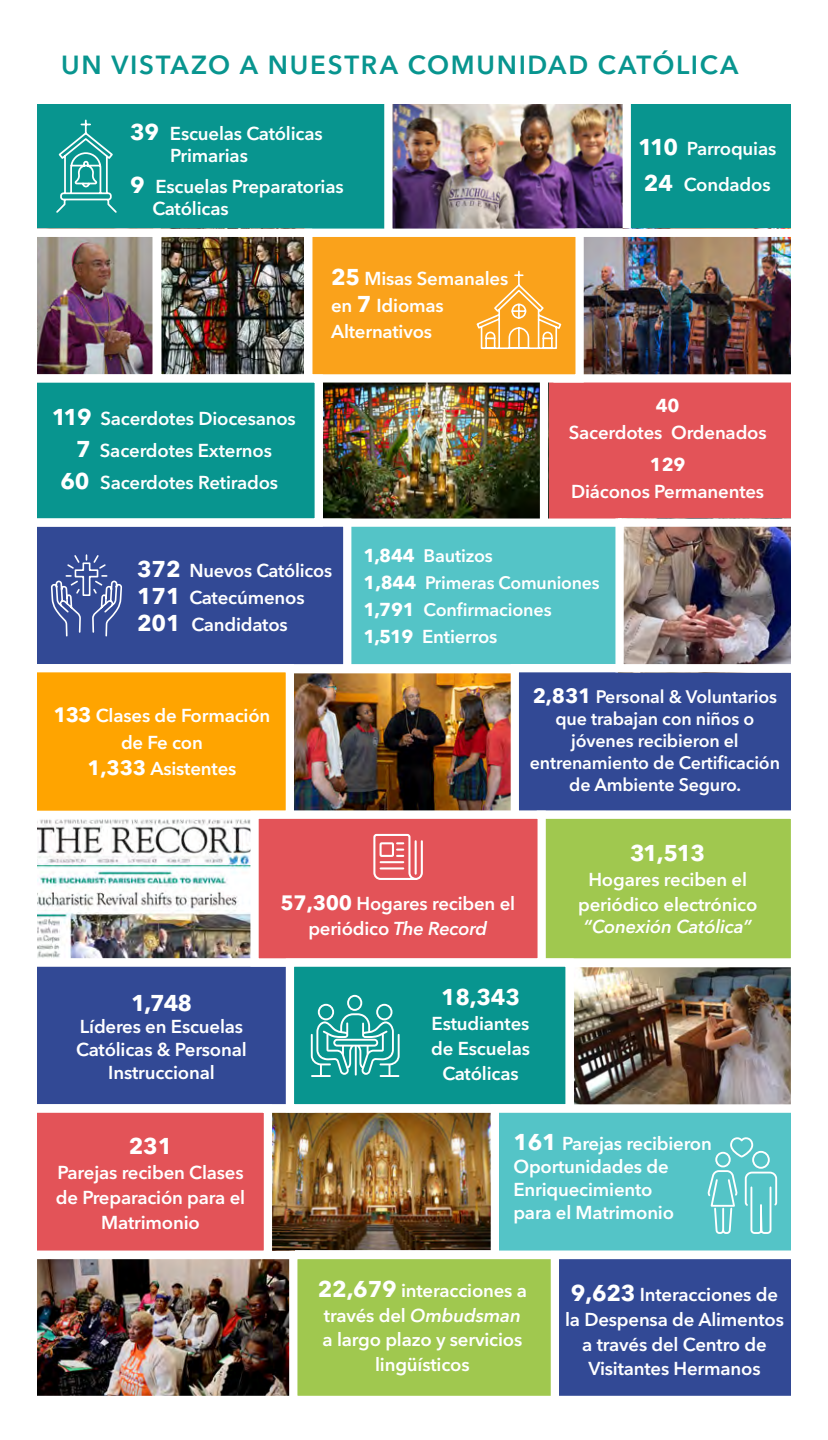
<style>
.page{position:relative;width:828px;height:1440px;background:#fff}
.page>*{position:absolute;margin:0;border:0;box-sizing:border-box;transform-origin:0 0}
.t1{font:600 26px "Avenir Next LT Pro";letter-spacing:.065em;color:#08958f}
.t2{font:700 22.8px "Avenir Next LT Pro";letter-spacing:-.03em;color:#fff}
.t3{font:600 18.6px/24.8px "Avenir Next LT Pro";letter-spacing:-.01em;color:#fff;text-align:center}
.t4{font:italic 600 18.6px "Avenir Next LT Pro";letter-spacing:-.01em;color:#fff}
.t5{font:700 18.6px "Avenir Next LT Pro";color:#fff}
.t6{font:600 18px/22px "Avenir Next LT Pro";letter-spacing:-.01em;color:#fff}
.s1{font-weight:700;font-size:22.8px}
.s2{font-weight:700;font-size:18.6px}
.s3{font-weight:700}
.s4{font-weight:700;font-size:20.6px}
.s5{font-style:italic}
</style>
<div class="page">
<div style="left:531px;top:371px;width:273px;height:162px;background:#e35358"></div>
<div style="left:556px;top:87px;width:244px;height:150px;background:#08958f;border:8px solid #fff"></div>
<img style="left:772px;top:238px;width:19px;height:136px">
<div style="left:511px;top:664px;width:289px;height:155px;background:#324995;border:8px solid #fff"></div>
<img style="left:772px;top:528px;width:19px;height:135px">
<img style="left:772px;top:968px;width:18px;height:136px">
<div style="left:537px;top:811px;width:262px;height:156px;background:#a0c84f;border:8px solid #fff"></div>
<div style="left:491px;top:1105px;width:309px;height:154px;background:#54c4c7;border:8px solid #fff"></div>
<div style="left:551px;top:1251px;width:250px;height:153px;background:#324995;border:8px solid #fff"></div>
<svg style="left:772px;top:1172px;width:6px;height:34px"></svg>
<img style="left:37px;top:104px;width:735px;height:1300px">
<div style="left:752px;top:1151px;width:18px;height:18px;border:2px solid #fff;border-radius:50%"></div>
<div style="left:715px;top:1152px;width:16px;height:15px;border:2px solid #fff;border-radius:50%"></div>
<svg style="left:706px;top:1169px;width:31px;height:66px"></svg>
<div style="left:791px;top:63px;width:18px;height:1365px;background:#fff"></div>
<div style="left:29px;top:374px;width:294px;height:152px;background:#08958f;border:8px solid #fff"></div>
<div style="left:19px;top:63px;width:18px;height:1365px;background:#fff"></div>
<div style="left:21px;top:82px;width:779px;height:22px;background:#fff"></div>
<h1 class="t1" style="left:61px;top:49px;width:679px">UN VISTAZO A NUESTRA COMUNIDAD CATÓLICA</h1>
<p class="t3" style="left:170px;top:123px;width:154px;line-height:22px;text-align:left;text-indent:-40px"><span class="s1">39</span> Escuelas Católicas<br>Primarias</p>
<p class="t3" style="left:152px;top:176px;width:193px;line-height:22px;text-align:left;text-indent:-22px"><span class="s1">9</span> Escuelas Preparatorias<br>Católicas</p>
<p class="t3" style="left:52px;top:403px;width:246px;line-height:31.8px"><span class="s1">119</span> Sacerdotes Diocesanos<br><span class="s1">7</span> Sacerdotes Externos<br><span class="s1">60</span> Sacerdotes Retirados</p>
<p class="t3" style="left:331px;top:265px;width:179px;line-height:26.8px;text-align:left"><span class="s1">25</span> Misas Semanales en <span class="s1">7</span> Idiomas<br>Alternativos</p>
<p class="t3" style="left:638px;top:131px;width:139px;line-height:36.2px"><span class="s1">110</span> Parroquias<br><span class="s1">24</span> Condados</p>
<p class="t5" style="left:656px;top:394px;width:25px">40</p>
<p class="t3" style="left:569px;top:420px;width:200px">Sacerdotes Ordenados</p>
<p class="t5" style="left:650px;top:453px;width:37px">129</p>
<p class="t3" style="left:571px;top:479px;width:195px">Diáconos Permanentes</p>
<p class="t3" style="left:137px;top:557px;width:197px;line-height:26.8px;text-align:left"><span class="s1">372</span> Nuevos Católicos<br><span class="s1">171</span> Catecúmenos<br><span class="s1">201</span> Candidatos</p>
<p class="t6" style="left:364px;top:542px;width:238px;line-height:26.8px"><span class="s2">1,844</span> Bautizos<br><span class="s2">1,844</span> Primeras Comuniones<br><span class="s2">1,791</span> Confirmaciones</p>
<p class="t3" style="left:364px;top:624px;width:136px"><span class="s3">1,519</span> Entierros</p>
<p class="t3" style="left:54px;top:702px;width:218px;line-height:26.8px"><span class="s4">133</span> Clases de Formación de Fe con<br><span class="s4">1,333</span> Asistentes</p>
<p class="t6" style="left:530px;top:686px;width:252px;text-align:center"><span class="s4">2,831</span> Personal &amp; Voluntarios que trabajan con niños o jóvenes recibieron el entrenamiento de Certificación de Ambiente Seguro.</p>
<p class="t3" style="left:280px;top:891px;width:236px"><span class="s4">57,300</span> Hogares reciben el periódico <span class="s5">The Record</span></p>
<p class="t2" style="left:630px;top:839px;width:76px">31,513</p>
<p class="t3" style="left:578px;top:867px;width:181px">Hogares reciben el periódico electrónico</p>
<p class="t4" style="left:584px;top:916px;width:170px">“Conexión Católica”</p>
<p class="t2" style="left:131px;top:989px;width:62px">1,748</p>
<p class="t3" style="left:76px;top:1016px;width:172px;line-height:22.8px">Líderes en Escuelas<br>Católicas &amp; Personal<br>Instruccional</p>
<p class="t2" style="left:441px;top:983px;width:81px">18,343</p>
<p class="t3" style="left:431px;top:1011px;width:100px">Estudiantes de Escuelas<br>Católicas</p>
<p class="t2" style="left:129px;top:1133px;width:45px">231</p>
<p class="t3" style="left:56px;top:1160px;width:191px">Parejas reciben Clases de Preparación para el<br>Matrimonio</p>
<p class="t3" style="left:513px;top:1132px;width:200px;line-height:22.8px;text-align:left"><span class="s1">161</span> Parejas recibieron<br>Oportunidades de<br>Enriquecimiento<br>para el Matrimonio</p>
<p class="t3" style="left:318px;top:1278px;width:211px"><span class="s1">22,679</span> interacciones a través del <span class="s5">Ombudsman </span>a largo plazo y servicios lingüísticos</p>
<p class="t3" style="left:565px;top:1282px;width:220px"><span class="s1">9,623</span> Interacciones de la Despensa de Alimentos a través del Centro de<br>Visitantes Hermanos</p>
</div>
